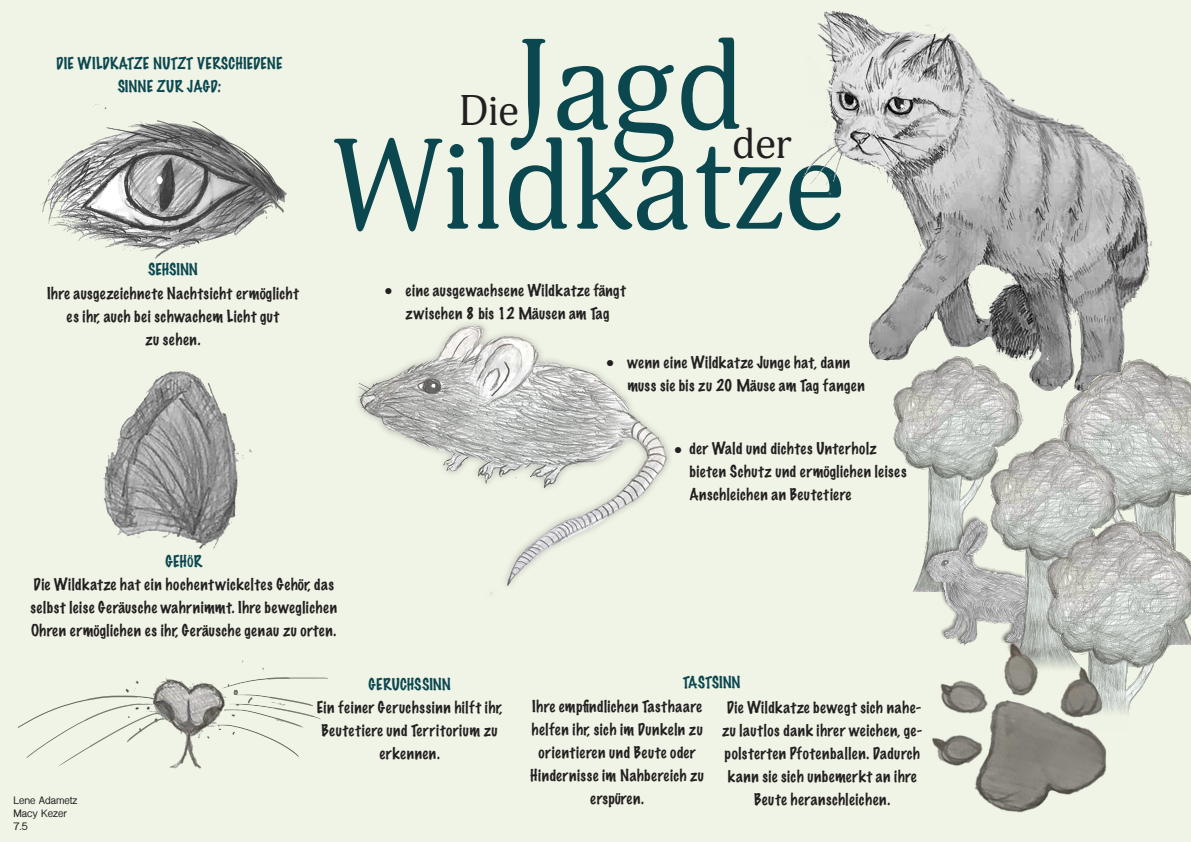
<style>
.page{position:relative;width:1191px;height:842px;background:#eff4e6}
.page>*{position:absolute;margin:0;border:0;box-sizing:border-box;transform-origin:0 0}
.t1{font:126.2px "Adonis";color:#0b474f}
.t2{font:42.1px "Adonis";color:#231f20}
.t3{font:100 15px/23.1px "Marker Felt";letter-spacing:.04em;color:#231f20;text-align:center}
.t4{font:100 15px/23.1px "Marker Felt";letter-spacing:.02em;color:#0b474f;text-align:center}
.t5{font:100 15px "Marker Felt";color:#0b474f}
.t6{font:700 10px "Shree Dev 0714";color:#231f20}
</style>
<div class="page">
<img style="left:19px;top:661px;width:309px;height:108px">
<img style="left:40px;top:104px;width:246px;height:155px">
<img style="left:103px;top:371px;width:148px;height:177px">
<img style="left:804px;top:11px;width:348px;height:380px">
<img style="left:893px;top:356px;width:131px;height:227px">
<div style="left:920px;top:515px;width:137px;height:138px;background:#231f20;opacity:.5"></div>
<img style="left:925px;top:519px;width:65px;height:64px">
<img style="left:1059px;top:359px;width:132px;height:162px">
<img style="left:990px;top:439px;width:131px;height:144px">
<img style="left:1046px;top:521px;width:145px;height:158px">
<img style="left:913px;top:583px;width:234px;height:230px">
<img style="left:359px;top:326px;width:308px;height:270px">
<p class="t4" style="left:56px;top:51px;width:228px">DIE WILDKATZE NUTZT VERSCHIEDENE<br>SINNE ZUR JAGD:</p>
<p class="t5" style="left:148px;top:258px;width:51px">SEHSINN</p>
<p class="t3" style="left:47px;top:281px;width:253px">Ihre ausgezeichnete Nachtsicht ermöglicht es ihr, auch bei schwachem Licht gut</p>
<p class="t3" style="left:145px;top:327px;width:57px">zu sehen.</p>
<p class="t1" style="left:513px;top:12px;width:232px">Jagd</p>
<p class="t2" style="left:459px;top:86px;width:61px">Die</p>
<p class="t2" style="left:732px;top:119px;width:61px">der</p>
<p class="t1" style="left:332px;top:112px;width:515px">Wildkatze</p>
<p class="t3" style="left:384px;top:278px;width:11px">•</p>
<p class="t3" style="left:405px;top:278px;width:222px;text-align:left">eine ausgewachsene Wildkatze fängt zwischen 8 bis 12 Mäusen am Tag</p>
<p class="t3" style="left:605px;top:351px;width:11px">•</p>
<p class="t3" style="left:627px;top:350px;width:239px;text-align:left">wenn eine Wildkatze Junge hat, dann muss sie bis zu 20 Mäuse am Tag fangen</p>
<p class="t3" style="left:689px;top:437px;width:218px;text-align:left;text-indent:-16px">• der Wald und dichtes Unterholz bieten Schutz und ermöglichen leises<br>Anschleichen an Beutetiere</p>
<p class="t5" style="left:165px;top:549px;width:38px">GEHÖR</p>
<p class="t3" style="left:31px;top:572px;width:308px;text-align:left">Die Wildkatze hat ein hochentwickeltes Gehör, das selbst leise Geräusche wahrnimmt. Ihre beweglichen<br>Ohren ermöglichen es ihr, Geräusche genau zu orten.</p>
<p class="t6" style="left:14px;top:794px;width:65px">Lene Adametz</p>
<p class="t6" style="left:14px;top:807px;width:55px">Macy Kezer</p>
<p class="t6" style="left:14px;top:820px;width:16px">7.5</p>
<p class="t5" style="left:368px;top:673px;width:84px">GERUCHSSINN</p>
<p class="t3" style="left:317px;top:696px;width:187px">Ein feiner Geruchssinn hilft ihr,<br>Beutetiere und Territorium zu erkennen.</p>
<p class="t5" style="left:683px;top:670px;width:59px">TASTSINN</p>
<p class="t3" style="left:530px;top:694px;width:175px">Ihre empfindlichen Tasthaare helfen ihr, sich im Dunkeln zu orientieren und Beute oder<br>Hindernisse im Nahbereich zu erspüren.</p>
<p class="t3" style="left:722px;top:695px;width:202px">Die Wildkatze bewegt sich nahe&shy;zu lautlos dank ihrer weichen, ge&shy;polsterten Pfotenballen. Dadurch kann sie sich unbemerkt an ihre<br>Beute heranschleichen.</p>
</div>
